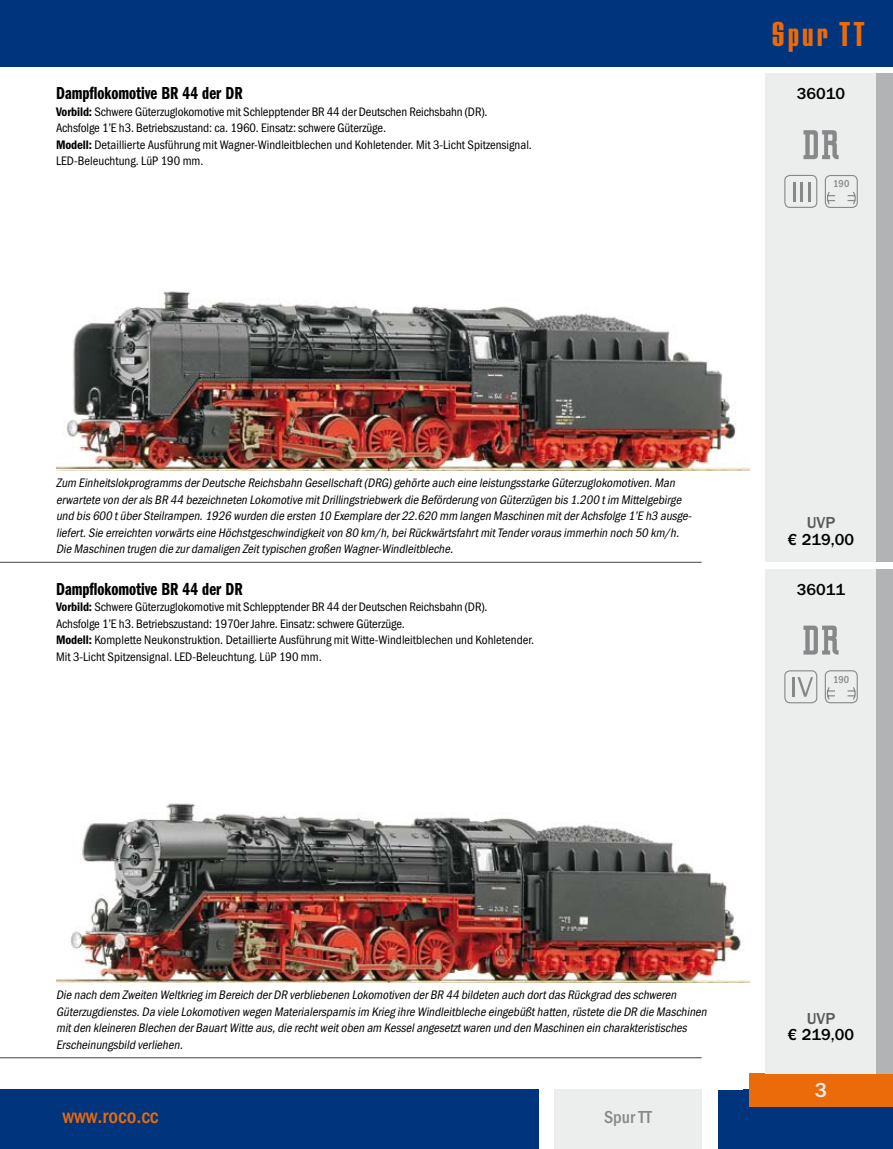
<style>
.page{position:relative;width:893px;height:1149px;background:#fff}
.page>*{position:absolute;margin:0;border:0;box-sizing:border-box;transform-origin:0 0}
.t1{font:36px "House Gothic HG23 Cond BOLD1";letter-spacing:.1em;color:#eb6a0a}
.t2{font:500 21px "Franklin Gothic URW Con";color:#eb6a0a}
.t3{font:500 21px "Franklin Gothic URW";color:#eceded}
.t4{font:18px "Franklin Gothic URW Com Dem";color:#000}
.t5{font:500 18px "Franklin Gothic URW Con";color:#87888a}
.t6{font:500 16.5px "Franklin Gothic URW";color:#000}
.t7{font:500 16.5px "Franklin Gothic URW";color:#58585a}
.t8{font:italic 12.75px/16.5px "Franklin Gothic URW Con Boo";color:#000}
.t9{font:12.75px/16.5px "Franklin Gothic URW Con Boo";letter-spacing:-.005em;color:#000}
.t10{font:500 10.5px "Franklin Gothic URW Con";color:#87888a}
.s1{font-family:"Franklin Gothic URW Con Dem"}
</style>
<div class="page">
<div style="left:765px;top:73px;width:112px;height:241px;background:#eceded"></div>
<div style="left:765px;top:286px;width:112px;height:275px;background:#eceded"></div>
<div style="left:765px;top:568px;width:112px;height:240px;background:#eceded"></div>
<div style="left:765px;top:794px;width:112px;height:262px;background:#eceded"></div>
<div style="left:718px;top:1089px;width:175px;height:50px;background:#00347c"></div>
<div style="left:718px;top:1119px;width:175px;height:29px;background:#00347c"></div>
<div style="left:0;top:1089px;width:538px;height:59px;background:#00347c"></div>
<div style="left:0;top:0;width:893px;height:66px;background:#00347c"></div>
<div style="left:555px;top:1089px;width:147px;height:59px;background:#eceded"></div>
<div style="left:749px;top:1072px;width:144px;height:33px;background:#eb6a0a"></div>
<svg style="left:803px;top:130px;width:36px;height:29px"></svg>
<hr style="left:793px;top:182px;width:3px;height:19px;background:#87888a">
<svg style="left:801px;top:182px;width:9px;height:19px"></svg>
<div style="left:784px;top:175px;width:33px;height:33px;border:1px solid #87888a;border-radius:5px"></div>
<svg style="left:803px;top:625px;width:36px;height:29px"></svg>
<hr style="left:792px;top:677px;width:3px;height:19px;background:#87888a">
<svg style="left:797px;top:677px;width:16px;height:19px"></svg>
<div style="left:784px;top:670px;width:33px;height:33px;border:1px solid #87888a;border-radius:5px"></div>
<hr style="left:0;top:561px;width:702px;height:1px;background:#58585a">
<hr style="left:0;top:1056px;width:702px;height:1px;background:#58585a">
<div style="left:765px;top:1054px;width:112px;height:19px;background:#eceded"></div>
<div style="left:877px;top:1054px;width:16px;height:19px;background:#b1b3b4"></div>
<img style="left:56px;top:290px;width:693px;height:180px">
<img style="left:56px;top:803px;width:693px;height:179px">
<svg style="left:827px;top:687px;width:29px;height:13px"></svg>
<div style="left:825px;top:670px;width:33px;height:33px;border:1px solid #87888a;border-radius:5px"></div>
<div style="left:877px;top:73px;width:16px;height:241px;background:#b1b3b4"></div>
<div style="left:877px;top:288px;width:16px;height:273px;background:#b1b3b4"></div>
<div style="left:877px;top:568px;width:16px;height:240px;background:#b1b3b4"></div>
<div style="left:877px;top:789px;width:16px;height:267px;background:#b1b3b4"></div>
<svg style="left:827px;top:192px;width:29px;height:13px"></svg>
<div style="left:825px;top:175px;width:33px;height:33px;border:1px solid #87888a;border-radius:5px"></div>
<h3 class="t4" style="left:56px;top:83px;width:188px">Dampflokomotive BR 44 der DR</h3>
<p class="t9" style="left:56px;top:103px;width:477px"><span class="s1">Vorbild:</span> Schwere Güterzuglokomotive mit Schlepptender BR 44 der Deutschen Reichsbahn (DR).<br>Achsfolge 1’E h3. Betriebszustand: ca. 1960. Einsatz: schwere Güterzüge.<br><span class="s1">Modell:</span> Detaillierte Ausführung mit Wagner-Windleitblechen und Kohletender. Mit 3-Licht Spitzensignal.<br>LED-Beleuchtung. LüP 190 mm.</p>
<h1 class="t1" style="left:772px;top:16px;width:94px">Spur TT</h1>
<p class="t6" style="left:797px;top:83px;width:50px">36010</p>
<p class="t10" style="left:833px;top:177px;width:18px">190</p>
<p class="t8" style="left:56px;top:475px;width:640px">Zum EinheitslokprogrammsderDeutsche Reichsbahn Gesellschaft(DRG)gehörte auch eine leistungsstarke Güterzuglokomotiven.Man erwartete von deralsBR 44 bezeichneten Lokomotive mitDrillingstriebwerkdie Beförderung von Güterzügen bis1.200 tim Mittelgebirge und bis600 tüberSteilrampen.1926 wurden die ersten 10 Exemplare der22.620 mm langen Maschinen mitderAchsfolge 1’E h3 ausge&shy;liefert.Sie erreichten vorwärtseine Höchstgeschwindigkeitvon 80 km/h,beiRückwärtsfahrtmitTendervorausimmerhin noch 50 km/h.<br>Die Maschinen trugen die zurdamaligen Zeittypischen großen Wagner-Windleitbleche.</p>
<h3 class="t4" style="left:56px;top:578px;width:188px">Dampflokomotive BR 44 der DR</h3>
<p class="t9" style="left:56px;top:598px;width:480px"><span class="s1">Vorbild:</span> Schwere Güterzuglokomotive mit Schlepptender BR 44 der Deutschen Reichsbahn (DR).<br>Achsfolge 1’E h3. Betriebszustand: 1970er Jahre. Einsatz: schwere Güterzüge.<br><span class="s1">Modell:</span> Komplette Neukonstruktion. Detaillierte Ausführung mit Witte-Windleitblechen und Kohletender.<br>Mit 3-Licht Spitzensignal. LED-Beleuchtung. LüP 190 mm.</p>
<p class="t7" style="left:807px;top:512px;width:30px">UVP</p>
<p class="t6" style="left:788px;top:529px;width:68px">€ 219,00</p>
<p class="t6" style="left:797px;top:578px;width:50px">36011</p>
<p class="t10" style="left:833px;top:672px;width:18px">190</p>
<p class="t8" style="left:56px;top:986px;width:655px">Die nach dem Zweiten Weltkrieg im Bereich derDR verbliebenen Lokomotiven derBR 44 bildeten auch dortdasRückgrad desschweren Güterzugdienstes.Da viele Lokomotiven wegen Materialersparnisim Krieg ihre Windleitbleche eingebüßthatten,rüstete die DR die Maschinen mitden kleineren Blechen derBauartWitte aus,die rechtweitoben am Kesselangesetztwaren und den Maschinen ein charakteristisches Erscheinungsbild verliehen.</p>
<h2 class="t2" style="left:62px;top:1101px;width:98px">www.roco.cc</h2>
<h3 class="t5" style="left:604px;top:1104px;width:49px">Spur TT</h3>
<p class="t7" style="left:807px;top:1007px;width:30px">UVP</p>
<p class="t6" style="left:788px;top:1024px;width:68px">€ 219,00</p>
<h2 class="t3" style="left:815px;top:1076px;width:14px">3</h2>
</div>
